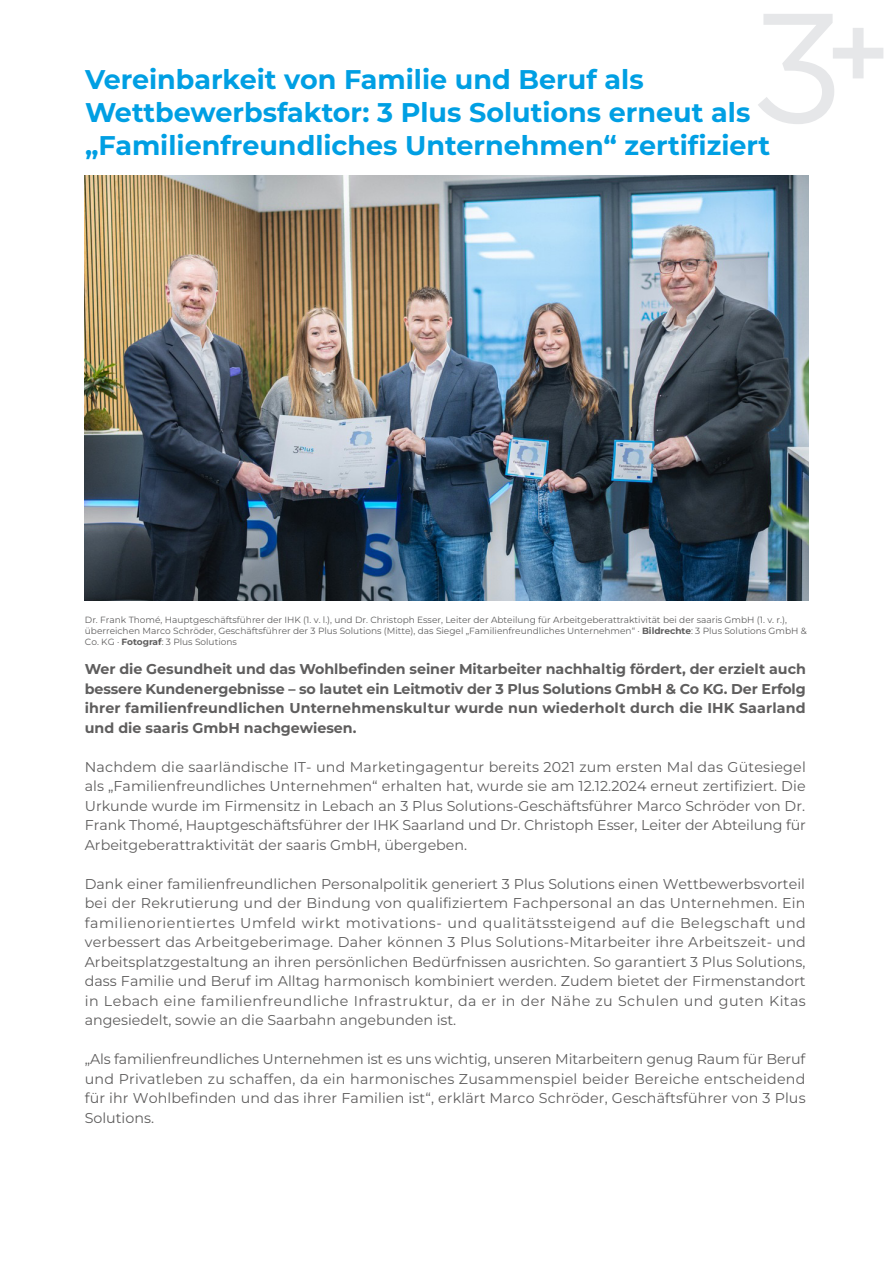
<style>
.page{position:relative;width:893px;height:1263px;background:#fff}
.page>*{position:absolute;margin:0;border:0;box-sizing:border-box;transform-origin:0 0}
.t1{font:700 27px/33px "Montserrat";color:#009fe3}
.t2{font:100 14.25px/19.5px "Montserrat";color:#5f5e5e;text-align:justify}
.t3{font:700 14.25px/19.5px "Montserrat";color:#5f5e5e;text-align:justify}
.t4{font:100 9px/10.8px "Montserrat";color:#5f5e5e}
.s1{font-weight:700}
</style>
<div class="page">
<svg style="left:758px;top:14px;width:125px;height:110px"></svg>
<img style="left:85px;top:175px;width:723px;height:425px">
<h1 class="t1" style="left:85px;top:64px;width:687px">Vereinbarkeit von Familie und Beruf als<br>Wettbewerbsfaktor: 3 Plus Solutions erneut als „Familienfreundliches Unternehmen“ zertifiziert</h1>
<p class="t4" style="left:85px;top:615px;width:723px">Dr. Frank Thomé, Hauptgeschäftsführer der IHK (1. v. l.), und Dr. Christoph Esser, Leiter der Abteilung für Arbeitgeberattraktivität bei der saaris GmbH (1. v. r.), überreichen Marco Schröder, Geschäftsführer der 3 Plus Solutions (Mitte), das Siegel „Familienfreundliches Unternehmen“ · <span class="s1">Bildrechte</span>: 3 Plus Solutions GmbH &amp;<br>Co. KG · <span class="s1">Fotograf</span>: 3 Plus Solutions</p>
<p class="t3" style="left:85px;top:658px;width:723px">Wer die Gesundheit und das Wohlbefinden seiner Mitarbeiter nachhaltig fördert, der erzielt auch bessere Kundenergebnisse – so lautet ein Leitmotiv der 3 Plus Solutions GmbH &amp; Co KG. Der Erfolg ihrer familienfreundlichen Unternehmenskultur wurde nun wiederholt durch die IHK Saarland und die saaris GmbH nachgewiesen.</p>
<p class="t2" style="left:85px;top:758px;width:723px">Nachdem die saarländische IT- und Marketingagentur bereits 2021 zum ersten Mal das Gütesiegel als „Familienfreundliches Unternehmen“ erhalten hat, wurde sie am 12.12.2024 erneut zertifiziert. Die Urkunde wurde im Firmensitz in Lebach an 3 Plus Solutions-Geschäftsführer Marco Schröder von Dr.<br>Frank Thomé, Hauptgeschäftsführer der IHK Saarland und Dr. Christoph Esser, Leiter der Abteilung für Arbeitgeberattraktivität der saaris GmbH, übergeben.</p>
<p class="t2" style="left:85px;top:875px;width:723px">Dank einer familienfreundlichen Personalpolitik generiert 3 Plus Solutions einen Wettbewerbsvorteil bei der Rekrutierung und der Bindung von qualifiziertem Fachpersonal an das Unternehmen. Ein familienorientiertes Umfeld wirkt motivations- und qualitätssteigend auf die Belegschaft und verbessert das Arbeitgeberimage. Daher können 3 Plus Solutions-Mitarbeiter ihre Arbeitszeit- und Arbeitsplatzgestaltung an ihren persönlichen Bedürfnissen ausrichten. So garantiert 3 Plus Solutions, dass Familie und Beruf im Alltag harmonisch kombiniert werden. Zudem bietet der Firmenstandort in Lebach eine familienfreundliche Infrastruktur, da er in der Nähe zu Schulen und guten Kitas angesiedelt, sowie an die Saarbahn angebunden ist.</p>
<p class="t2" style="left:85px;top:1050px;width:722px">„Als familienfreundliches Unternehmen ist es uns wichtig, unseren Mitarbeitern genug Raum für Beruf und Privatleben zu schaffen, da ein harmonisches Zusammenspiel beider Bereiche entscheidend für ihr Wohlbefinden und das ihrer Familien ist“, erklärt Marco Schröder, Geschäftsführer von 3 Plus Solutions.</p>
</div>
